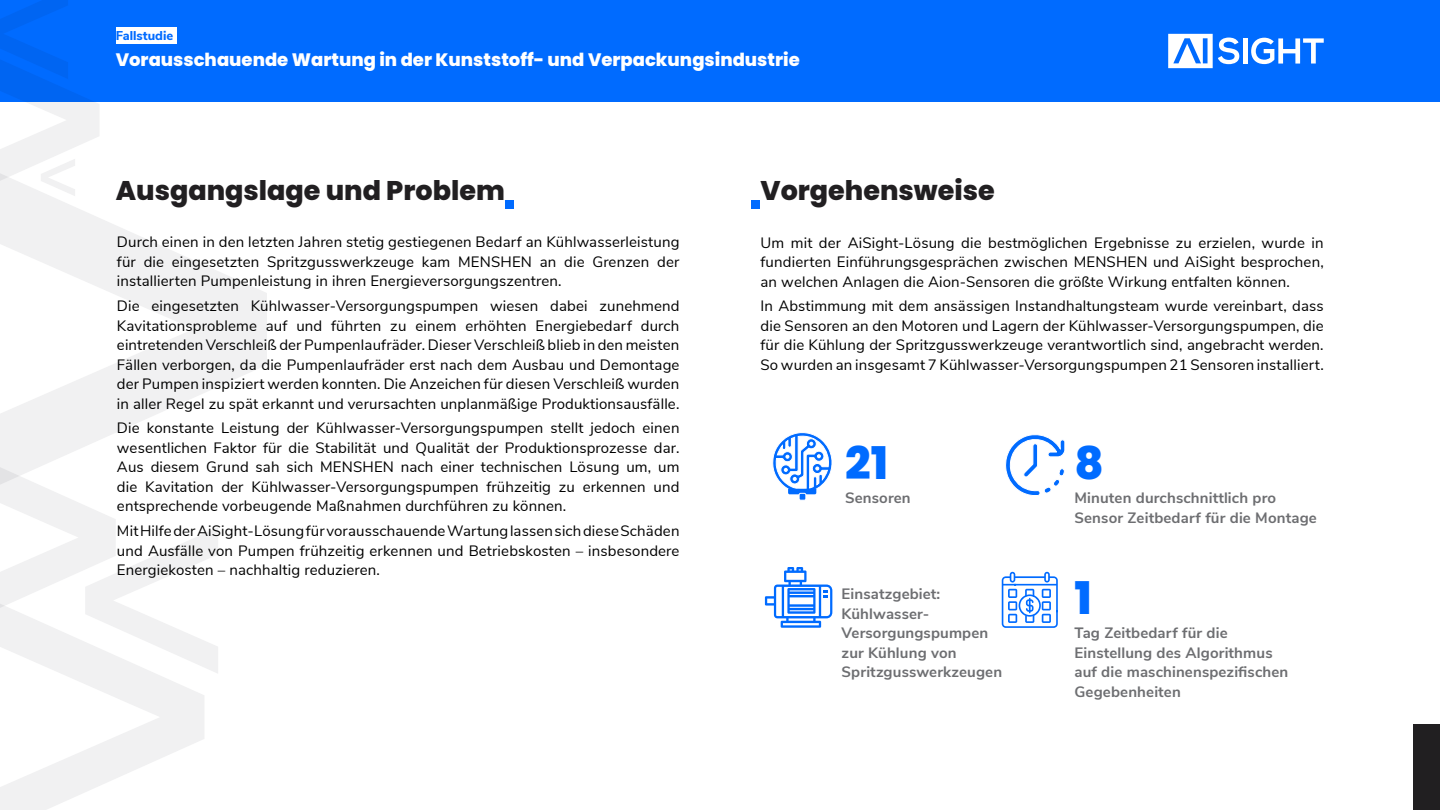
<style>
.page{position:relative;width:1440px;height:810px;background:#fff}
.page>*{position:absolute;margin:0;border:0;box-sizing:border-box;transform-origin:0 0}
.t1{font:800 45px "Poppins";color:#006bff}
.t2{font:800 27px "Poppins";color:#211f21}
.t3{font:800 18px "Poppins";color:#fff}
.t4{font:15px/19.5px "Nunito Sans";letter-spacing:.01em;color:#000;text-align:justify}
.t5{font:700 15px/19.5px "Nunito Sans";letter-spacing:.01em;color:#6d6e71}
.t6{font:800 12.75px "Nunito Sans";color:#006bff}
</style>
<div class="page">
<div style="left:0;top:0;width:1440px;height:102px;background:#006bff"></div>
<div style="left:1243px;top:38px;width:5px;height:26px;background:#fff"></div>
<svg style="left:1251px;top:38px;width:73px;height:26px"></svg>
<svg style="left:1168px;top:34px;width:71px;height:34px"></svg>
<svg style="left:0;top:206px;width:267px;height:233px;fill:#f5f5f6"></svg>
<svg style="left:0;top:0;width:99px;height:206px"></svg>
<svg style="left:0;top:439px;width:218px;height:371px"></svg>
<div style="left:1413px;top:724px;width:27px;height:86px;background:#211f21"></div>
<div style="left:116px;top:27px;width:60px;height:17px;background:#fff"></div>
<div style="left:505px;top:200px;width:9px;height:9px;background:#006bff"></div>
<div style="left:751px;top:200px;width:9px;height:9px;background:#006bff"></div>
<svg style="left:1002px;top:572px;width:56px;height:56px"></svg>
<svg style="left:1005px;top:434px;width:60px;height:62px"></svg>
<svg style="left:772px;top:432px;width:60px;height:63px"></svg>
<div style="left:799px;top:493px;width:7px;height:7px;background:#006bff;border-radius:2px"></div>
<div style="left:799px;top:493px;width:7px;height:8px;border:1px solid #fff;border-radius:2px"></div>
<svg style="left:765px;top:567px;width:67px;height:61px"></svg>
<p class="t6" style="left:116px;top:26px;width:59px">Fallstudie</p>
<p class="t3" style="left:116px;top:49px;width:686px">Vorausschauende Wartung in der Kunststoff- und Verpackungsindustrie</p>
<h2 class="t2" style="left:116px;top:175px;width:391px">Ausgangslage und Problem</h2>
<p class="t4" style="left:117px;top:232px;width:564px">Durch einen in den letzten Jahren stetig gestiegenen Bedarf an Kühlwasserleistung für die eingesetzten Spritzgusswerkzeuge kam MENSHEN an die Grenzen der installierten Pumpenleistung in ihren Energieversorgungszentren.</p>
<p class="t4" style="left:117px;top:295px;width:564px">Die eingesetzten Kühlwasser-Versorgungspumpen wiesen dabei zunehmend Kavitationsprobleme auf und führten zu einem erhöhten Energiebedarf durch eintretenden Verschleiß der Pumpenlaufräder. Dieser Verschleiß blieb in den meisten Fällen verborgen, da die Pumpenlaufräder erst nach dem Ausbau und Demontage der Pumpen inspiziert werden konnten. Die Anzeichen für diesen Verschleiß wurden in aller Regel zu spät erkannt und verursachten unplanmäßige Produktionsausfälle.</p>
<p class="t4" style="left:117px;top:418px;width:564px">Die konstante Leistung der Kühlwasser-Versorgungspumpen stellt jedoch einen wesentlichen Faktor für die Stabilität und Qualität der Produktionsprozesse dar.<br>Aus diesem Grund sah sich MENSHEN nach einer technischen Lösung um, um die Kavitation der Kühlwasser-Versorgungspumpen frühzeitig zu erkennen und entsprechende vorbeugende Maßnahmen durchführen zu können.</p>
<p class="t4" style="left:117px;top:520px;width:564px">Mit Hilfe der AiSight-Lösung für vorausschauende Wartung lassen sich diese Schäden und Ausfälle von Pumpen frühzeitig erkennen und Betriebskosten – insbesondere Energiekosten – nachhaltig reduzieren.</p>
<h2 class="t2" style="left:761px;top:175px;width:236px">Vorgehensweise</h2>
<p class="t4" style="left:761px;top:232px;width:565px">Um mit der AiSight-Lösung die bestmöglichen Ergebnisse zu erzielen, wurde in fundierten Einführungsgesprächen zwischen MENSHEN und AiSight besprochen, an welchen Anlagen die Aion-Sensoren die größte Wirkung entfalten können.</p>
<p class="t4" style="left:761px;top:296px;width:565px">In Abstimmung mit dem ansässigen Instandhaltungsteam wurde vereinbart, dass die Sensoren an den Motoren und Lagern der Kühlwasser-Versorgungspumpen, die für die Kühlung der Spritzgusswerkzeuge verantwortlich sind, angebracht werden.<br>So wurden an insgesamt 7 Kühlwasser-Versorgungspumpen 21 Sensoren installiert.</p>
<h1 class="t1" style="left:845px;top:438px;width:45px">21</h1>
<h1 class="t1" style="left:1075px;top:438px;width:31px">8</h1>
<p class="t5" style="left:845px;top:487px;width:67px">Sensoren</p>
<p class="t5" style="left:1074px;top:488px;width:244px">Minuten durchschnittlich pro<br>Sensor Zeitbedarf für die Montage</p>
<p class="t5" style="left:842px;top:584px;width:162px">Einsatzgebiet:<br>Kühlwasser-<br>Versorgungspumpen zur Kühlung von<br>Spritzgusswerkzeugen</p>
<h1 class="t1" style="left:1075px;top:572px;width:19px">1</h1>
<p class="t5" style="left:1074px;top:622px;width:215px">Tag Zeitbedarf für die<br>Einstellung des Algorithmus auf die maschinenspezifischen<br>Gegebenheiten</p>
</div>
